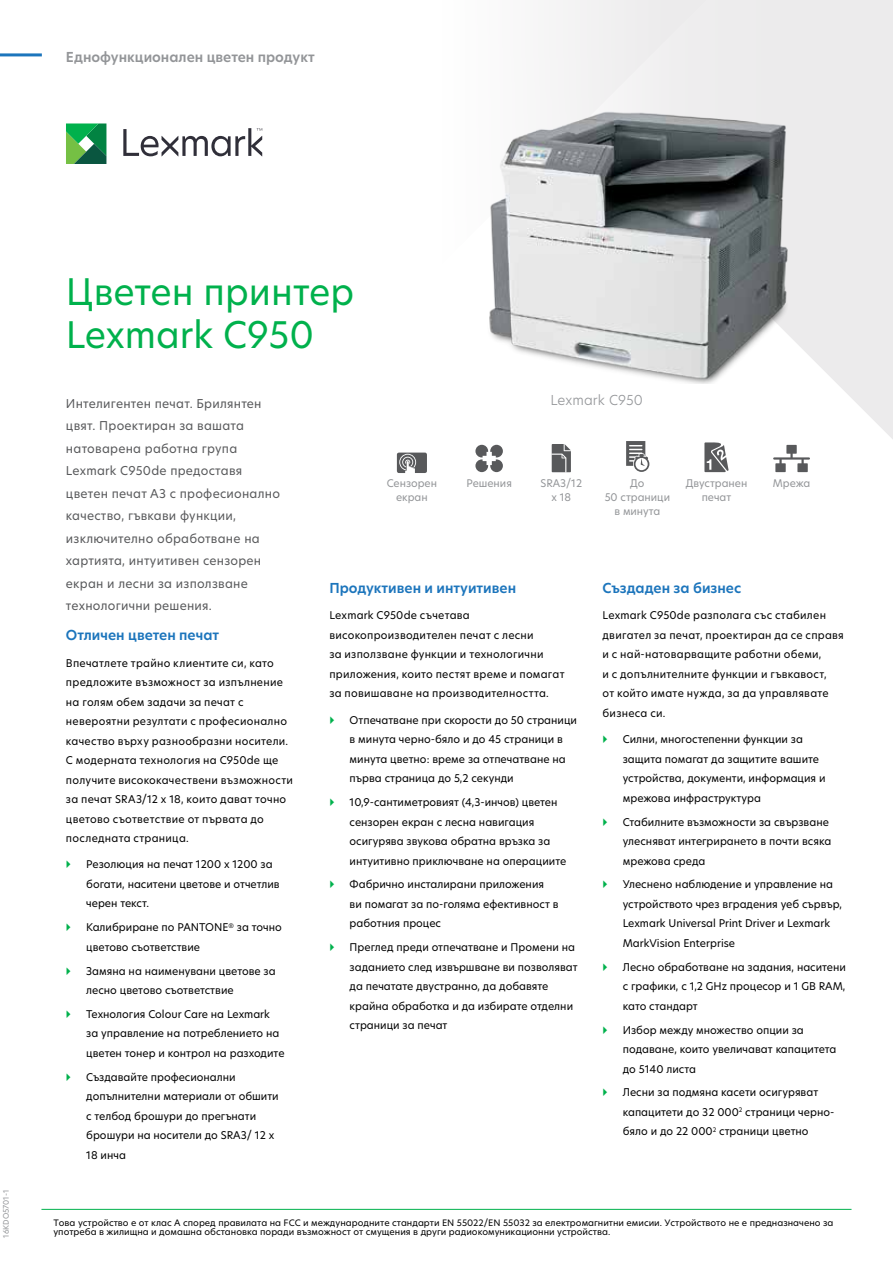
<style>
.page{position:relative;width:893px;height:1263px;background:#fff}
.page>*{position:absolute;margin:0;border:0;box-sizing:border-box;transform-origin:0 0}
.t1{font:36px/43.2px "TP Hero";color:#00b14c}
.t2{font:600 13.5px "TP Hero";color:#1c75bc}
.t3{font:600 13.5px "TP Hero";color:#939598}
.t4{font:300 13.5px "TP Hero";letter-spacing:.01em;color:#939598}
.t5{font:12px/22.5px "TP Hero";letter-spacing:.02em;color:#58595b}
.t6{font:10.5px/19.5px "TP Hero";color:#000}
.t7{font:10.5px/19.5px "TP Hero";letter-spacing:.02em;color:#000}
.t8{font:10.5px/19.5px "TP Hero";letter-spacing:.025em;color:#000}
.t9{font:10.35px/14.4px "TP Hero";color:#939598;text-align:center}
.t10{font:8.7px/9px "TP Hero";color:#000}
.t11{font:7.5px "TP Hero";color:#939598}
</style>
<div class="page">
<svg style="left:123px;top:128px;width:139px;height:28px"></svg>
<svg style="left:66px;top:123px;width:40px;height:41px;background:#359c56"></svg>
<hr style="left:0;top:53px;width:42px;height:3px;background:#1c75bc">
<svg style="left:480px;top:0;width:413px;height:445px"></svg>
<svg style="left:480px;top:0;width:240px;height:432px"></svg>
<svg style="left:397px;top:453px;width:30px;height:20px"></svg>
<svg style="left:475px;top:445px;width:28px;height:27px"></svg>
<svg style="left:551px;top:444px;width:20px;height:29px"></svg>
<svg style="left:626px;top:441px;width:23px;height:31px"></svg>
<svg style="left:704px;top:442px;width:24px;height:30px"></svg>
<svg style="left:773px;top:445px;width:37px;height:27px"></svg>
<img style="left:480px;top:108px;width:335px;height:276px">
<hr style="left:41px;top:1209px;width:810px;height:1px;background:#00b14c">
<p class="t3" style="left:66px;top:48px;width:250px">Еднофункционален цветен продукт</p>
<p class="t11" style="left:1px;top:1238px;width:49px;rotate:-90deg">16KDO5701-1</p>
<h1 class="t1" style="left:66px;top:269px;width:290px">Цветен принтер<br>Lexmark C950</h1>
<p class="t5" style="left:66px;top:392px;width:216px">Интелигентен печат. Брилянтен цвят. Проектиран за вашата натоварена работна група<br>Lexmark C950de предоставя цветен печат A3 с професионално качество, гъвкави функции, изключително обработване на хартията, интуитивен сензорен екран и лесни за използване технологични решения.</p>
<p class="t2" style="left:66px;top:626px;width:155px">Отличен цветен печат</p>
<p class="t8" style="left:66px;top:653px;width:229px">Впечатлете трайно клиентите си, като предложите възможност за изпълнение на голям обем задачи за печат с невероятни резултати с професионално качество върху разнообразни носители.<br>С модерната технология на C950de ще получите висококачествени възможности за печат SRA3/12 x 18, които дават точно цветово съответствие от първата до последната страница.</p>
<p class="t6" style="left:86px;top:855px;width:195px">Резолюция на печат 1200 x 1200 за богати, наситени цветове и отчетлив черен текст.</p>
<p class="t6" style="left:86px;top:917px;width:197px">Калибриране по PANTONE<sup>®</sup> за точно цветово съответствие</p>
<p class="t6" style="left:86px;top:961px;width:191px">Замяна на наименувани цветове за лесно цветово съответствие</p>
<p class="t6" style="left:86px;top:1004px;width:200px">Технология Colour Care на Lexmark за управление на потреблението на цветен тонер и контрол на разходите</p>
<p class="t6" style="left:86px;top:1067px;width:194px">Създавайте професионални допълнителни материали от обшити с телбод брошури до прегънати брошури на носители до SRA3/ 12 x<br>18 инча</p>
<p class="t4" style="left:550px;top:391px;width:94px">Lexmark C950</p>
<p class="t9" style="left:387px;top:475px;width:52px">Сензорен екран</p>
<p class="t9" style="left:466px;top:475px;width:47px">Решения</p>
<p class="t9" style="left:540px;top:475px;width:43px">SRA3/12 x 18</p>
<p class="t9" style="left:605px;top:475px;width:67px">До<br>50 страници в минута</p>
<p class="t9" style="left:686px;top:475px;width:63px">Двустранен печат</p>
<p class="t9" style="left:773px;top:475px;width:39px">Мрежа</p>
<p class="t2" style="left:329px;top:579px;width:188px">Продуктивен и интуитивен</p>
<p class="t7" style="left:329px;top:606px;width:237px">Lexmark C950de съчетава високопроизводителен печат с лесни<br>за използване функции и технологични приложения, които пестят време и помагат за повишаване на производителността.</p>
<p class="t6" style="left:350px;top:710px;width:229px">Отпечатване при скорости до 50 страници в минута черно-бяло и до 45 страници в минута цветно: време за отпечатване на първа страница до 5,2 секунди</p>
<p class="t6" style="left:350px;top:792px;width:218px">10,9-сантиметровият (4,3-инчов) цветен сензорен екран с лесна навигация осигурява звукова обратна връзка за интуитивно приключване на операциите</p>
<p class="t6" style="left:350px;top:875px;width:210px">Фабрично инсталирани приложения ви помагат за по-голяма ефективност в работния процес</p>
<p class="t6" style="left:350px;top:937px;width:230px">Преглед преди отпечатване и Промени на заданието след извършване ви позволяват да печатате двустранно, да добавяте крайна обработка и да избирате отделни страници за печат</p>
<p class="t2" style="left:602px;top:579px;width:140px">Създаден за бизнес</p>
<p class="t7" style="left:602px;top:606px;width:243px">Lexmark C950de разполага със стабилен двигател за печат, проектиран да се справя и с най-натоварващите работни обеми,<br>и с допълнителните функции и гъвкавост,<br>от който имате нужда, за да управлявате бизнеса си.</p>
<p class="t6" style="left:623px;top:729px;width:204px">Силни, многостепенни функции за защита помагат да защитите вашите устройства, документи, информация и мрежова инфраструктура</p>
<p class="t6" style="left:623px;top:812px;width:210px">Стабилните възможности за свързване улесняват интегрирането в почти всяка мрежова среда</p>
<p class="t6" style="left:623px;top:875px;width:221px">Улеснено наблюдение и управление на устройството чрез вградения уеб сървър, Lexmark Universal Print Driver и Lexmark MarkVision Enterprise</p>
<p class="t6" style="left:623px;top:957px;width:225px;text-align:justify">Лесно обработване на задания, наситени с графики, с 1,2 GHz процесор и 1 GB RAM, като стандарт</p>
<p class="t6" style="left:623px;top:1020px;width:215px">Избор между множество опции за подаване, които увеличават капацитета до 5140 листа</p>
<p class="t6" style="left:623px;top:1082px;width:213px">Лесни за подмяна касети осигуряват капацитети до 32 000<sup>2</sup> страници черно&shy;бяло и до 22 000<sup>2</sup> страници цветно</p>
<p class="t10" style="left:53px;top:1218px;width:781px">Това устройство е от клас А според правилата на FCC и международните стандарти EN 55022/EN 55032 за електромагнитни емисии. Устройството не е предназначено за употреба в жилищна и домашна обстановка поради възможност от смущения в други радиокомуникационни устройства.</p>
</div>
